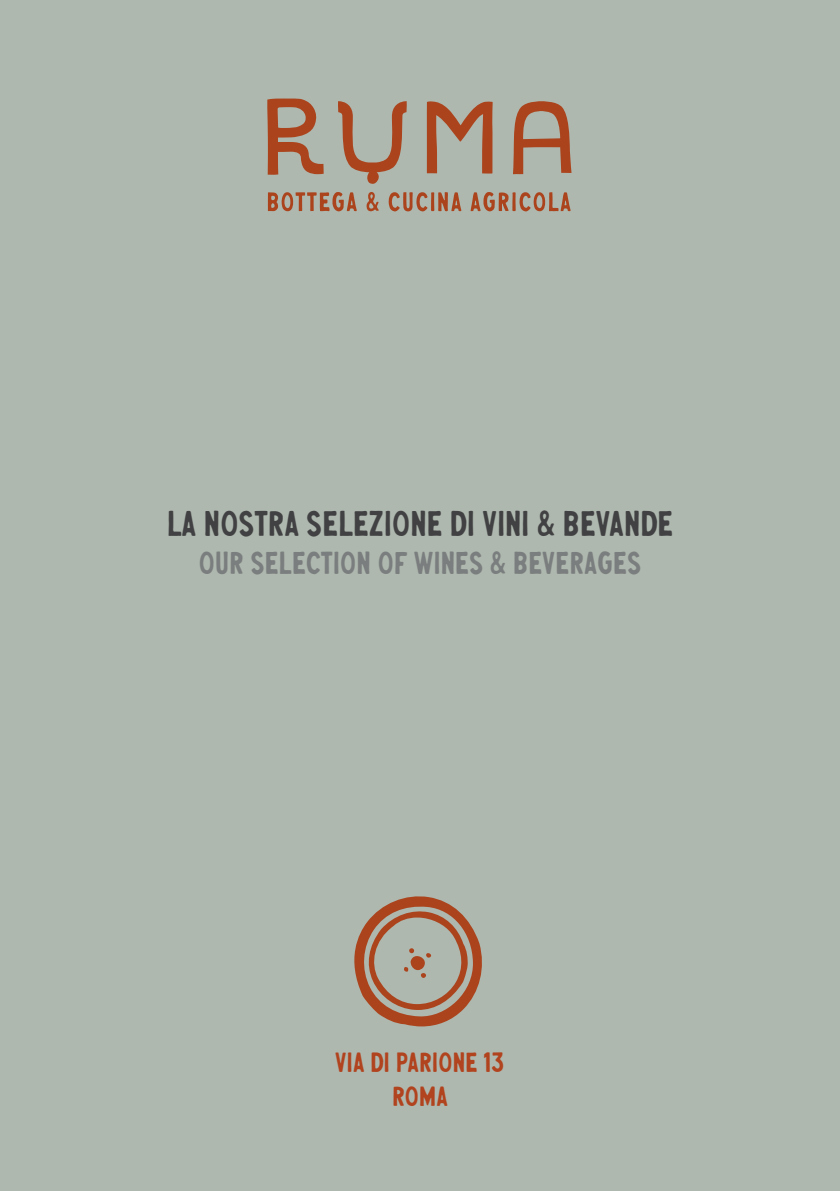
<style>
.page{position:relative;width:840px;height:1191px;background:#fff}
.page>*{position:absolute;margin:0;border:0;box-sizing:border-box;transform-origin:0 0}
.t1{font:condensed 36px "Franklin Stone";color:#414042}
.t2{font:condensed 32px "Franklin Stone";color:#7b7e7e}
.t3{font:condensed 28px "Franklin Stone";color:#b1431e}
</style>
<div class="page">
<div style="left:0;top:0;width:839px;height:1191px;background:#aeb8af"></div>
<svg style="left:267px;top:98px;width:56px;height:77px"></svg>
<svg style="left:426px;top:101px;width:66px;height:72px"></svg>
<svg style="left:338px;top:101px;width:69px;height:83px"></svg>
<svg style="left:513px;top:101px;width:58px;height:73px"></svg>
<svg style="left:268px;top:192px;width:89px;height:20px"></svg>
<svg style="left:366px;top:192px;width:12px;height:19px"></svg>
<svg style="left:388px;top:192px;width:73px;height:19px"></svg>
<svg style="left:470px;top:192px;width:100px;height:20px"></svg>
<svg style="left:354px;top:896px;width:128px;height:130px"></svg>
<p class="t1" style="left:167px;top:504px;width:507px">LA NOSTRA SELEZIONE DI VINI &amp; BEVANDE</p>
<p class="t2" style="left:198px;top:546px;width:444px">OUR SELECTION OF WINES &amp; BEVERAGES</p>
<p class="t3" style="left:335px;top:1047px;width:171px">VIA DI PARIONE 13</p>
<p class="t3" style="left:392px;top:1081px;width:57px">ROMA</p>
</div>
